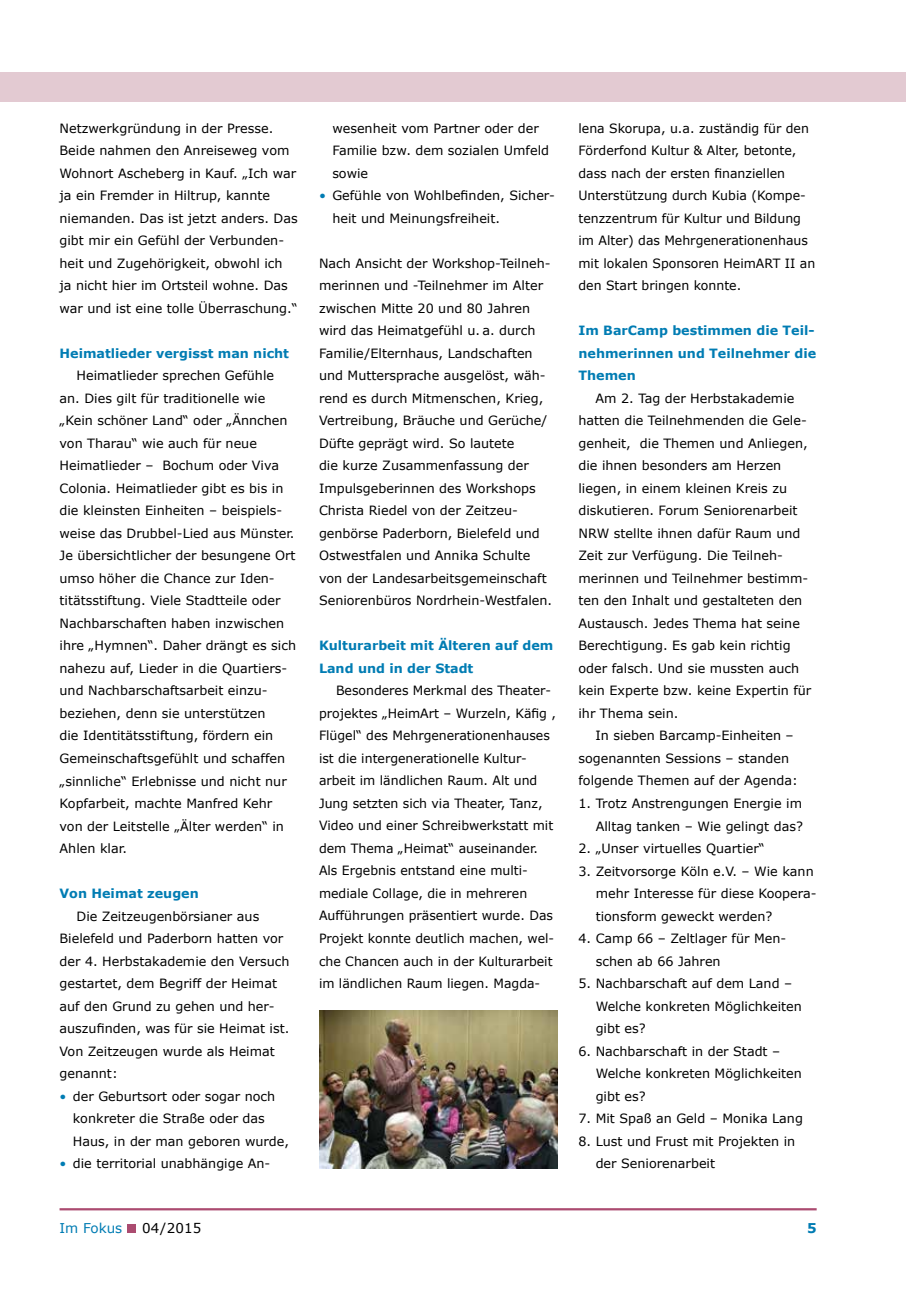
<style>
.page{position:relative;width:906px;height:1289px;background:#fff}
.page>*{position:absolute;margin:0;border:0;box-sizing:border-box;transform-origin:0 0}
.t1{font:13.5px "Verdana";color:#007cb3}
.t2{font:13.5px "Verdana";color:#000}
.t3{font:700 13.5px "Verdana";color:#007cb3}
.t4{font:12.75px/22.5px "Verdana";color:#000}
.t5{font:700 12.75px/22.5px "Verdana";color:#007cb3}
.s1{color:#007cb3}
</style>
<div class="page">
<div style="left:0;top:72px;width:906px;height:30px;background:#e3cad2"></div>
<div style="left:127px;top:1224px;width:9px;height:8px;background:#ab4b70"></div>
<hr style="left:60px;top:1208px;width:756px;height:2px;background:#ab4b70">
<img style="left:319px;top:1010px;width:238px;height:158px">
<p class="t4" style="left:60px;top:117px;width:240px">Netzwerkgründung in der Presse.<br>Beide nahmen den Anreiseweg vom Wohnort Ascheberg in Kauf. „Ich war ja ein Fremder in Hiltrup, kannte niemanden. Das ist jetzt anders. Das gibt mir ein Gefühl der Verbunden&shy;heit und Zugehörigkeit, obwohl ich ja nicht hier im Ortsteil wohne. Das war und ist eine tolle Überraschung.“</p>
<p class="t5" style="left:60px;top:342px;width:231px">Heimatlieder vergisst man nicht</p>
<p class="t4" style="left:60px;top:364px;width:238px;text-indent:17px">Heimatlieder sprechen Gefühle an. Dies gilt für traditionelle wie „Kein schöner Land“ oder „Ännchen von Tharau“ wie auch für neue Heimatlieder – Bochum oder Viva Colonia. Heimatlieder gibt es bis in die kleinsten Einheiten – beispiels&shy;weise das Drubbel-Lied aus Münster.<br>Je übersichtlicher der besungene Ort umso höher die Chance zur Iden&shy;titätsstiftung. Viele Stadtteile oder Nachbarschaften haben inzwischen ihre „Hymnen“. Daher drängt es sich nahezu auf, Lieder in die Quartiers&shy;und Nachbarschaftsarbeit einzu&shy;beziehen, denn sie unterstützen<br>die Identitätsstiftung, fördern ein Gemeinschaftsgefühlt und schaffen „sinnliche“ Erlebnisse und nicht nur Kopfarbeit, machte Manfred Kehr von der Leitstelle „Älter werden“ in Ahlen klar.</p>
<p class="t5" style="left:60px;top:882px;width:141px">Von Heimat zeugen</p>
<p class="t4" style="left:60px;top:904px;width:231px;text-indent:17px">Die Zeitzeugenbörsianer aus<br>Bielefeld und Paderborn hatten vor der 4. Herbstakademie den Versuch gestartet, dem Begriff der Heimat auf den Grund zu gehen und her&shy;auszufinden, was für sie Heimat ist.<br>Von Zeitzeugen wurde als Heimat genannt:</p>
<p class="t4" style="left:73px;top:1084px;width:218px;text-indent:-13px"><span class="s1">•</span> der Geburtsort oder sogar noch konkreter die Straße oder das<br>Haus, in der man geboren wurde,</p>
<p class="t4" style="left:60px;top:1152px;width:212px"><span class="s1">•</span> die territorial unabhängige An-</p>
<p class="t4" style="left:332px;top:117px;width:218px">wesenheit vom Partner oder der<br>Familie bzw. dem sozialen Umfeld sowie</p>
<p class="t4" style="left:332px;top:184px;width:224px;text-indent:-13px"><span class="s1">•</span> Gefühle von Wohlbefinden, Sicher&shy;heit und Meinungsfreiheit.</p>
<p class="t4" style="left:319px;top:252px;width:235px">Nach Ansicht der Workshop-Teilneh&shy;merinnen und -Teilnehmer im Alter zwischen Mitte 20 und 80 Jahren wird das Heimatgefühl u. a. durch Familie/Elternhaus, Landschaften und Muttersprache ausgelöst, wäh&shy;rend es durch Mitmenschen, Krieg, Vertreibung, Bräuche und Gerüche/ Düfte geprägt wird. So lautete<br>die kurze Zusammenfassung der Impulsgeberinnen des Workshops Christa Riedel von der Zeitzeu&shy;genbörse Paderborn, Bielefeld und Ostwestfalen und Annika Schulte von der Landesarbeitsgemeinschaft Seniorenbüros Nordrhein-Westfalen.</p>
<p class="t5" style="left:319px;top:634px;width:236px">Kulturarbeit mit Älteren auf dem<br>Land und in der Stadt</p>
<p class="t4" style="left:319px;top:679px;width:238px;text-indent:17px">Besonderes Merkmal des Theater&shy;projektes „HeimArt – Wurzeln, Käfig , Flügel“ des Mehrgenerationenhauses ist die intergenerationelle Kultur&shy;arbeit im ländlichen Raum. Alt und Jung setzten sich via Theater, Tanz, Video und einer Schreibwerkstatt mit dem Thema „Heimat“ auseinander.<br>Als Ergebnis entstand eine multi&shy;mediale Collage, die in mehreren Aufführungen präsentiert wurde. Das Projekt konnte deutlich machen, wel&shy;che Chancen auch in der Kulturarbeit im ländlichen Raum liegen. Magda-</p>
<p class="t4" style="left:578px;top:117px;width:238px">lena Skorupa, u.a. zuständig für den Förderfond Kultur &amp; Alter, betonte, dass nach der ersten finanziellen Unterstützung durch Kubia (Kompe&shy;tenzzentrum für Kultur und Bildung im Alter) das Mehrgenerationenhaus mit lokalen Sponsoren HeimART II an den Start bringen konnte.</p>
<p class="t5" style="left:578px;top:319px;width:239px">Im BarCamp bestimmen die Teil&shy;nehmerinnen und Teilnehmer die<br>Themen</p>
<p class="t4" style="left:578px;top:387px;width:234px;text-indent:17px">Am 2. Tag der Herbstakademie hatten die Teilnehmenden die Gele&shy;genheit, die Themen und Anliegen, die ihnen besonders am Herzen liegen, in einem kleinen Kreis zu diskutieren. Forum Seniorenarbeit<br>NRW stellte ihnen dafür Raum und<br>Zeit zur Verfügung. Die Teilneh&shy;merinnen und Teilnehmer bestimm&shy;ten den Inhalt und gestalteten den<br>Austausch. Jedes Thema hat seine<br>Berechtigung. Es gab kein richtig oder falsch. Und sie mussten auch kein Experte bzw. keine Expertin für ihr Thema sein.</p>
<p class="t4" style="left:578px;top:724px;width:221px;text-indent:17px">In sieben Barcamp-Einheiten – sogenannten Sessions – standen folgende Themen auf der Agenda:</p>
<p class="t4" style="left:578px;top:792px;width:226px;text-align:right">1. Trotz Anstrengungen Energie im<br>Alltag tanken – Wie gelingt das?</p>
<p class="t4" style="left:578px;top:837px;width:188px">2. „Unser virtuelles Quartier“</p>
<p class="t4" style="left:595px;top:859px;width:222px;text-indent:-17px">3. Zeitvorsorge Köln e.V. – Wie kann mehr Interesse für diese Koopera&shy;tionsform geweckt werden?</p>
<p class="t4" style="left:595px;top:927px;width:192px;text-indent:-17px">4. Camp 66 – Zeltlager für Men&shy;schen ab 66 Jahren</p>
<p class="t4" style="left:595px;top:972px;width:208px;text-indent:-17px">5. Nachbarschaft auf dem Land –<br>Welche konkreten Möglichkeiten gibt es?</p>
<p class="t4" style="left:595px;top:1039px;width:208px;text-indent:-17px">6. Nachbarschaft in der Stadt –<br>Welche konkreten Möglichkeiten gibt es?</p>
<p class="t4" style="left:578px;top:1107px;width:226px">7. Mit Spaß an Geld – Monika Lang</p>
<p class="t4" style="left:595px;top:1129px;width:201px;text-indent:-17px">8. Lust und Frust mit Projekten in der Seniorenarbeit</p>
<p class="t1" style="left:60px;top:1219px;width:64px">Im Fokus</p>
<p class="t2" style="left:142px;top:1219px;width:60px">04/2015</p>
<p class="t3" style="left:807px;top:1219px;width:11px">5</p>
</div>
